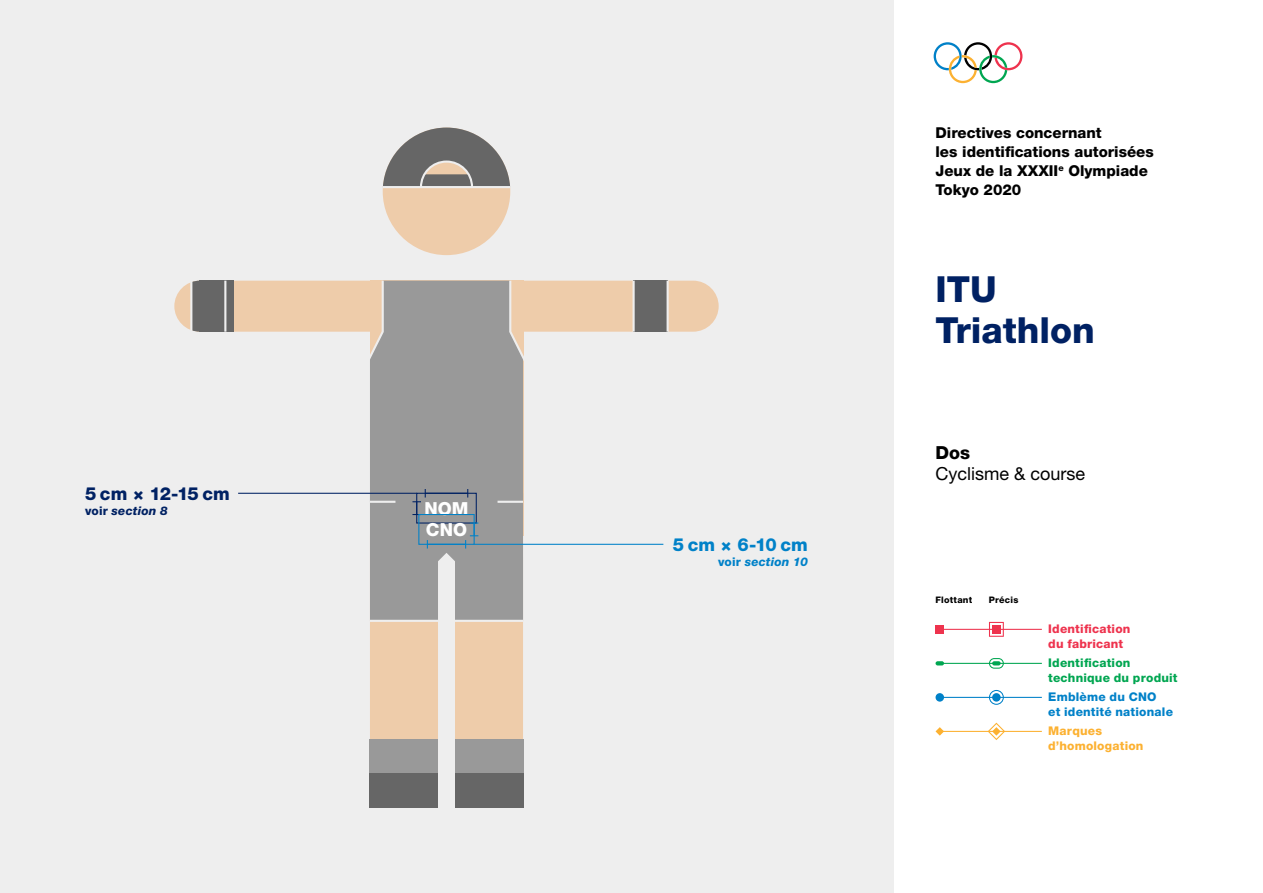
<style>
.page{position:relative;width:1263px;height:893px;background:#fff}
.page>*{position:absolute;margin:0;border:0;box-sizing:border-box;transform-origin:0 0}
.t1{font:800 36px/40.5px "Helvetica Neue LT Std";color:#002163}
.Subtitle{font:18px/20.2px "Helvetica Neue LT Std";color:#000}
.t2{font:800 18px "Helvetica Neue LT Std";letter-spacing:-.025em;color:#002163}
.t3{font:800 18px "Helvetica Neue LT Std";color:#0081c8}
.t4{font:800 18px/21.3px "Helvetica Neue LT Std";letter-spacing:.005em;color:#fff}
.t5{font:800 15px/18.8px "Helvetica Neue LT Std";color:#000}
.t6{font:800 12px/15px "Helvetica Neue LT Std";letter-spacing:.015em;color:#00a651}
.t7{font:800 12px/15px "Helvetica Neue LT Std";letter-spacing:.015em;color:#0081c8}
.t8{font:800 12px/15px "Helvetica Neue LT Std";letter-spacing:.015em;color:#ee334e}
.t9{font:800 12px/15px "Helvetica Neue LT Std";letter-spacing:.02em;color:#fcb131}
.t10{font:italic 800 12px "Helvetica Neue LT Std";letter-spacing:.01em;color:#0081c8}
.t11{font:italic 800 12px "Helvetica Neue LT Std";letter-spacing:.015em;color:#002163}
.t12{font:800 9px "Helvetica Neue LT Std";letter-spacing:.025em;color:#000}
.s1{font-style:normal}
.s2{font-weight:800}
</style>
<div class="page">
<div style="left:0;top:0;width:893px;height:893px;background:#eee"></div>
<svg style="left:934px;top:42px;width:88px;height:41px"></svg>
<div style="left:383px;top:128px;width:127px;height:127px;background:#eca;border-radius:50%"></div>
<div style="left:174px;top:281px;width:545px;height:51px;background:#eca;border-radius:26px"></div>
<div style="left:370px;top:502px;width:68px;height:306px;background:#eca;border-radius:34px"></div>
<div style="left:455px;top:502px;width:68px;height:306px;background:#eca;border-radius:34px"></div>
<div style="left:370px;top:740px;width:68px;height:34px;background:#999"></div>
<div style="left:370px;top:774px;width:68px;height:34px;background:#666"></div>
<div style="left:455px;top:740px;width:68px;height:34px;background:#999"></div>
<div style="left:455px;top:774px;width:68px;height:34px;background:#666"></div>
<hr style="left:370px;top:620px;width:68px;height:2px;background:#eee">
<hr style="left:455px;top:620px;width:68px;height:2px;background:#eee">
<hr style="left:238px;top:493px;width:179px;height:1px;background:#002163">
<hr style="left:474px;top:544px;width:189px;height:1px;background:#0081c8">
<svg style="left:365px;top:280px;width:163px;height:340px;background:#a1a0a0"></svg>
<div style="left:634px;top:281px;width:34px;height:51px;background:#666"></div>
<hr style="left:666px;top:281px;width:3px;height:51px;background:#eee">
<hr style="left:632px;top:281px;width:3px;height:51px;background:#eee">
<svg style="left:383px;top:128px;width:127px;height:61px"></svg>
<hr style="left:383px;top:186px;width:127px;height:2px;background:#eee">
<div style="left:200px;top:281px;width:34px;height:51px;background:#666"></div>
<hr style="left:224px;top:281px;width:2px;height:51px;background:#eee">
<svg style="left:192px;top:281px;width:8px;height:51px"></svg>
<hr style="left:190px;top:281px;width:2px;height:51px;background:#eee">
<hr style="left:940px;top:629px;width:102px;height:1px;background:#ee334e">
<div style="left:935px;top:625px;width:9px;height:9px;background:#ee334e"></div>
<svg style="left:989px;top:622px;width:15px;height:15px"></svg>
<div style="left:992px;top:625px;width:9px;height:9px;background:#ee334e"></div>
<hr style="left:940px;top:663px;width:102px;height:1px;background:#00a651">
<svg style="left:935px;top:661px;width:9px;height:4px"></svg>
<svg style="left:989px;top:658px;width:15px;height:11px"></svg>
<hr style="left:940px;top:697px;width:102px;height:1px;background:#0081c8">
<div style="left:935px;top:693px;width:9px;height:9px;background:#0081c8;border-radius:50%"></div>
<svg style="left:989px;top:690px;width:15px;height:15px"></svg>
<div style="left:992px;top:693px;width:9px;height:9px;background:#0081c8;border-radius:50%"></div>
<hr style="left:940px;top:731px;width:102px;height:1px;background:#fcb131">
<svg style="left:935px;top:727px;width:9px;height:9px"></svg>
<svg style="left:988px;top:723px;width:17px;height:17px"></svg>
<p class="t2" style="left:85px;top:482px;width:146px">5 cm × 12-15 cm</p>
<p class="t11" style="left:85px;top:503px;width:84px"><span class="s1">voir</span> section 8</p>
<p class="t4" style="left:424px;top:497px;width:46px">NOM<br>CNO</p>
<p class="t3" style="left:673px;top:534px;width:137px">5 cm × 6-10 cm</p>
<p class="t10" style="left:718px;top:554px;width:91px"><span class="s1">voir</span> section 10</p>
<p class="t5" style="left:935px;top:124px;width:220px">Directives concernant<br>les identifications autorisées<br>Jeux de la XXXII<sup>e</sup> Olympiade<br>Tokyo 2020</p>
<h1 class="t1" style="left:935px;top:269px;width:161px">ITU<br>Triathlon</h1>
<p class="Subtitle" style="left:935px;top:443px;width:151px"><span class="s2">Dos<br></span>Cyclisme &amp; course</p>
<p class="t12" style="left:935px;top:594px;width:38px">Flottant</p>
<p class="t12" style="left:989px;top:594px;width:31px">Précis</p>
<p class="t8" style="left:1048px;top:621px;width:84px">Identification du fabricant</p>
<p class="t6" style="left:1048px;top:655px;width:131px">Identification technique du produit</p>
<p class="t7" style="left:1048px;top:689px;width:126px">Emblème du CNO<br>et identité nationale</p>
<p class="t9" style="left:1048px;top:723px;width:97px">Marques d’homologation</p>
</div>
